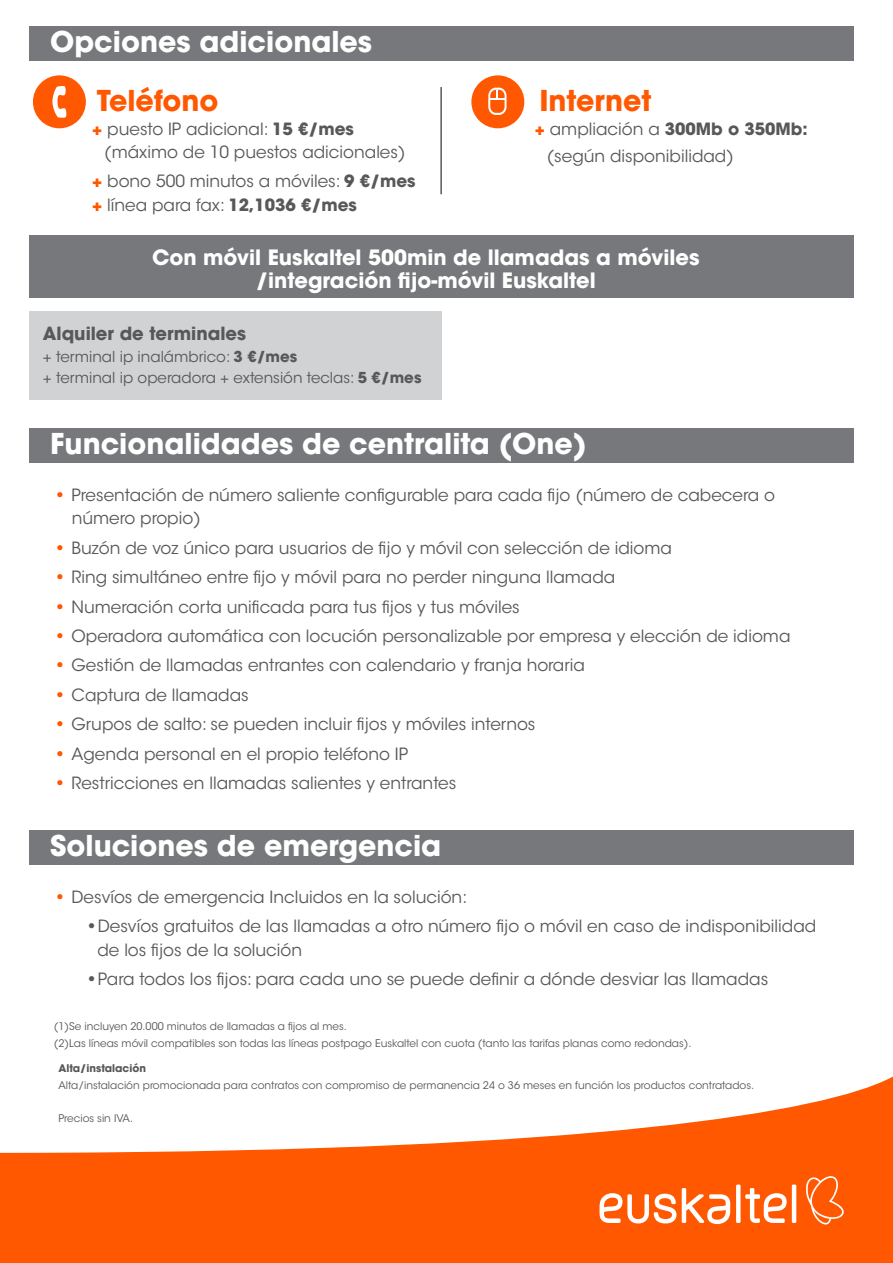
<style>
.page{position:relative;width:893px;height:1263px;background:#fff}
.page>*{position:absolute;margin:0;border:0;box-sizing:border-box;transform-origin:0 0}
.t1{font:700 28.5px "ITC Avant Garde Std";color:#fff}
.t2{font:700 28.5px "ITC Avant Garde Std";color:#ff5800}
.t3{font:700 21px/22.5px "ITC Avant Garde Std";color:#fff;text-align:center}
.t4{font:700 18px "ITC Avant Garde Std";color:#57585a}
.t5{font:16.8px/23.4px "ITC Avant Garde Std";color:#57585a}
.t6{font:15px/21px "ITC Avant Garde Std";color:#57585a}
.t7{font:10.5px/16.5px "ITC Avant Garde Std";color:#57585a}
.t8{font:700 10.5px "ITC Avant Garde Std";color:#57585a}
.s1{font-weight:700;color:#ff5800}
.s2{font-weight:700}
</style>
<div class="page">
<div style="left:29px;top:26px;width:824px;height:35px;background:#76787b"></div>
<div style="left:29px;top:429px;width:824px;height:34px;background:#76787b"></div>
<div style="left:29px;top:830px;width:824px;height:35px;background:#76787b"></div>
<div style="left:33px;top:75px;width:53px;height:53px;background:#ff5800;border-radius:50%"></div>
<svg style="left:52px;top:86px;width:15px;height:32px"></svg>
<div style="left:471px;top:75px;width:53px;height:53px;background:#ff5800;border-radius:50%"></div>
<svg style="left:488px;top:88px;width:19px;height:27px"></svg>
<div style="left:29px;top:311px;width:412px;height:89px;background:#d1d2d4"></div>
<div style="left:29px;top:236px;width:824px;height:62px;background:#76787b"></div>
<hr style="left:440px;top:87px;width:2px;height:107px;background:#57585a">
<svg style="left:0;top:1076px;width:893px;height:187px;fill:#ff5800"></svg>
<hr style="left:792px;top:1184px;width:4px;height:39px;background:#fff">
<svg style="left:736px;top:1184px;width:4px;height:39px"></svg>
<svg style="left:745px;top:1188px;width:42px;height:35px"></svg>
<svg style="left:600px;top:1193px;width:76px;height:30px"></svg>
<svg style="left:682px;top:1188px;width:48px;height:36px"></svg>
<svg style="left:806px;top:1175px;width:38px;height:49px;background:#ff732a"></svg>
<h1 class="t1" style="left:50px;top:23px;width:323px">Opciones adicionales</h1>
<h1 class="t2" style="left:97px;top:82px;width:123px">Teléfono</h1>
<p class="t5" style="left:104px;top:117px;width:303px;text-indent:-12px"><span class="s1">+</span> puesto IP adicional: <span class="s2">15 €/mes </span>(máximo de 10 puestos adicionales)</p>
<p class="t5" style="left:92px;top:170px;width:325px"><span class="s1">+</span> bono 500 minutos a móviles: <span class="s2">9 €/mes </span><span class="s1">+</span> línea para fax: <span class="s2">12,1036 €/mes</span></p>
<h1 class="t2" style="left:539px;top:82px;width:114px">Internet</h1>
<p class="t5" style="left:547px;top:115px;width:262px;line-height:27.9px;text-indent:-12px"><span class="s1">+</span> ampliación a <span class="s2">300Mb o 350Mb: </span>(según disponibilidad)</p>
<p class="t3" style="left:152px;top:246px;width:549px">Con móvil Euskaltel 500min de llamadas a móviles /integración fijo-móvil Euskaltel</p>
<p class="t4" style="left:43px;top:321px;width:205px">Alquiler de terminales</p>
<p class="t6" style="left:43px;top:346px;width:380px">+ terminal ip inalámbrico: <span class="s2">3 €/mes<br></span>+ terminal ip operadora + extensión teclas: <span class="s2">5 €/mes</span></p>
<h1 class="t1" style="left:50px;top:425px;width:538px">Funcionalidades de centralita (One)</h1>
<p class="t5" style="left:72px;top:483px;width:704px;text-indent:-18px"><span class="s1">•</span> Presentación de número saliente configurable para cada fijo (número de cabecera o número propio)</p>
<p class="t5" style="left:54px;top:536px;width:620px"><span class="s1">•</span> Buzón de voz único para usuarios de fijo y móvil con selección de idioma</p>
<p class="t5" style="left:54px;top:565px;width:563px"><span class="s1">•</span> Ring simultáneo entre fijo y móvil para no perder ninguna llamada</p>
<p class="t5" style="left:54px;top:595px;width:467px"><span class="s1">•</span> Numeración corta unificada para tus fijos y tus móviles</p>
<p class="t5" style="left:54px;top:624px;width:738px"><span class="s1">•</span> Operadora automática con locución personalizable por empresa y elección de idioma</p>
<p class="t5" style="left:54px;top:654px;width:533px"><span class="s1">•</span> Gestión de llamadas entrantes con calendario y franja horaria</p>
<p class="t5" style="left:54px;top:683px;width:196px"><span class="s1">•</span> Captura de llamadas</p>
<p class="t5" style="left:54px;top:712px;width:483px"><span class="s1">•</span> Grupos de salto: se pueden incluir fijos y móviles internos</p>
<p class="t5" style="left:54px;top:742px;width:356px"><span class="s1">•</span> Agenda personal en el propio teléfono IP</p>
<p class="t5" style="left:54px;top:771px;width:404px"><span class="s1">•</span> Restricciones en llamadas salientes y entrantes</p>
<h1 class="t1" style="left:50px;top:827px;width:393px">Soluciones de emergencia</h1>
<p class="t5" style="left:54px;top:885px;width:415px"><span class="s1">•</span> Desvíos de emergencia Incluidos en la solución:</p>
<p class="t5" style="left:97px;top:914px;width:720px;text-indent:-12px"><span class="s2">•</span>Desvíos gratuitos de las llamadas a otro número fijo o móvil en caso de indisponibilidad de los fijos de la solución</p>
<p class="t5" style="left:85px;top:967px;width:684px"><span class="s2">•</span>Para todos los fijos: para cada uno se puede definir a dónde desviar las llamadas</p>
<p class="t7" style="left:54px;top:1018px;width:639px">(1)Se incluyen 20.000 minutos de llamadas a fijos al mes.<br>(2)Las líneas móvil compatibles son todas las líneas postpago Euskaltel con cuota (tanto las tarifas planas como redondas).</p>
<p class="t8" style="left:58px;top:1061px;width:89px">Alta/instalación</p>
<p class="t7" style="left:58px;top:1077px;width:697px">Alta/instalación promocionada para contratos con compromiso de permanencia 24 o 36 meses en función los productos contratados.</p>
<p class="t7" style="left:58px;top:1110px;width:76px">Precios sin IVA.</p>
</div>
